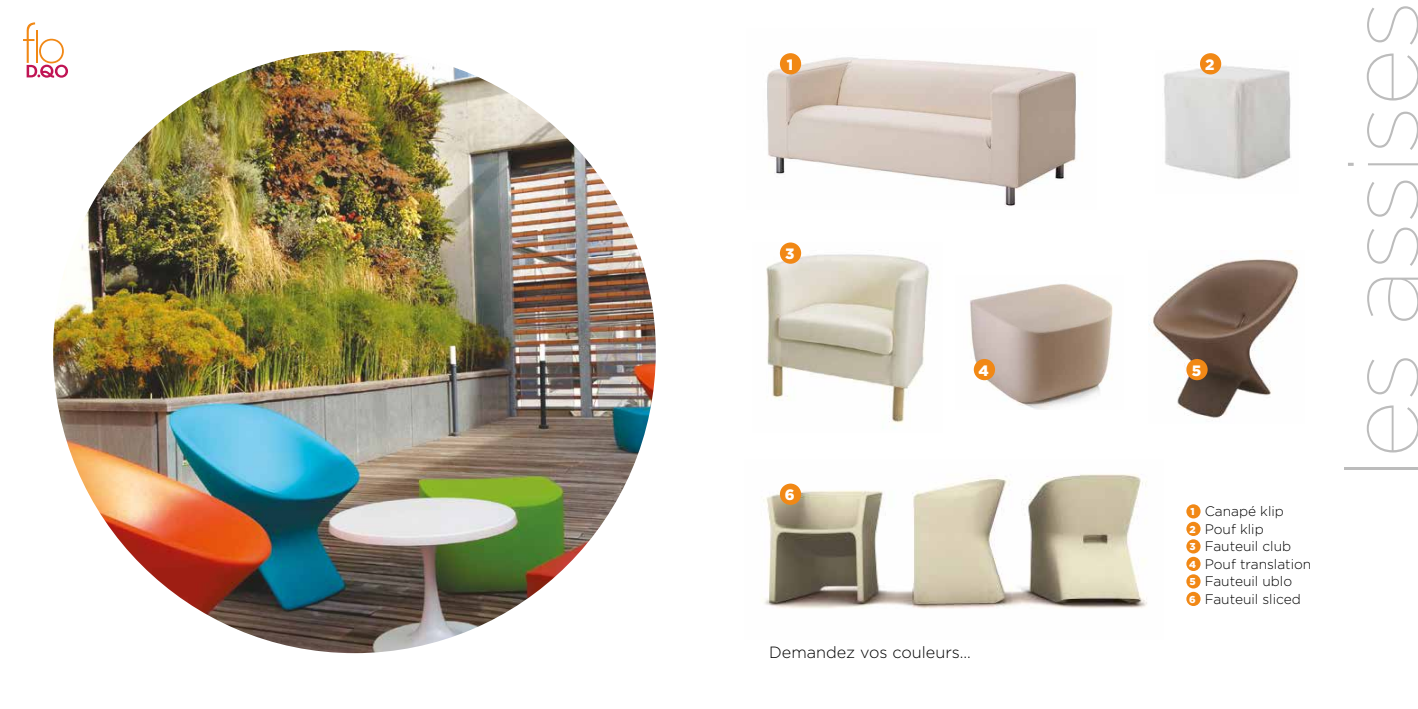
<style>
.page{position:relative;width:1418px;height:709px;background:#fff}
.page>*{position:absolute;margin:0;border:0;box-sizing:border-box;transform-origin:0 0}
.t1{font:100 100px "Gotham";letter-spacing:-.01em;color:#bcbcbc}
.t2{font:300 16.25px "Gotham";color:#000}
.t3{font:900 15px "Gotham";color:#fff}
.t4{font:300 13.75px/17.5px "Gotham";color:#000}
.s1{font-weight:900;font-size:10px;color:#fff}
</style>
<div class="page">
<img style="left:1149px;top:251px;width:151px;height:167px">
<svg style="left:23px;top:22px;width:45px;height:56px"></svg>
<img style="left:53px;top:50px;width:603px;height:603px;border-radius:301px">
<img style="left:767px;top:53px;width:316px;height:154px">
<img style="left:766px;top:244px;width:164px;height:180px">
<img style="left:1164px;top:53px;width:127px;height:127px">
<img style="left:970px;top:284px;width:143px;height:125px">
<img style="left:763px;top:474px;width:384px;height:135px">
<div style="left:780px;top:53px;width:21px;height:21px;background:#f18815;border-radius:50%"></div>
<div style="left:1199px;top:53px;width:22px;height:21px;background:#f18815;border-radius:50%"></div>
<div style="left:780px;top:242px;width:21px;height:22px;background:#f18815;border-radius:50%"></div>
<div style="left:1186px;top:504px;width:14px;height:14px;background:#f18815;border-radius:50%"></div>
<div style="left:1186px;top:522px;width:14px;height:14px;background:#f18815;border-radius:50%"></div>
<div style="left:1186px;top:539px;width:14px;height:14px;background:#f18815;border-radius:50%"></div>
<div style="left:1186px;top:557px;width:14px;height:14px;background:#f18815;border-radius:50%"></div>
<div style="left:1186px;top:574px;width:14px;height:14px;background:#f18815;border-radius:50%"></div>
<div style="left:1186px;top:592px;width:14px;height:14px;background:#f18815;border-radius:50%"></div>
<div style="left:973px;top:359px;width:22px;height:21px;background:#f18815;border-radius:50%"></div>
<div style="left:1186px;top:359px;width:21px;height:21px;background:#f18815;border-radius:50%"></div>
<div style="left:780px;top:483px;width:21px;height:22px;background:#f18815;border-radius:50%"></div>
<p class="t3" style="left:786px;top:54px;width:8px">1</p>
<p class="t3" style="left:1205px;top:54px;width:11px">2</p>
<p class="t3" style="left:785px;top:243px;width:11px">3</p>
<p class="t3" style="left:978px;top:360px;width:12px">4</p>
<p class="t3" style="left:1191px;top:360px;width:11px">5</p>
<p class="t3" style="left:785px;top:484px;width:11px">6</p>
<p class="t2" style="left:769px;top:642px;width:203px">Demandez vos couleurs…</p>
<p class="t4" style="left:1189px;top:502px;width:124px"><span class="s1">1</span> Canapé klip<br><span class="s1">2</span> Pouf klip<br><span class="s1">3</span> Fauteuil club<br><span class="s1">4</span> Pouf translation<br><span class="s1">5</span> Fauteuil ublo<br><span class="s1">6</span> Fauteuil sliced</p>
<h1 class="t1" style="left:1321px;top:479px;width:480px;rotate:-90deg">les assises</h1>
</div>
